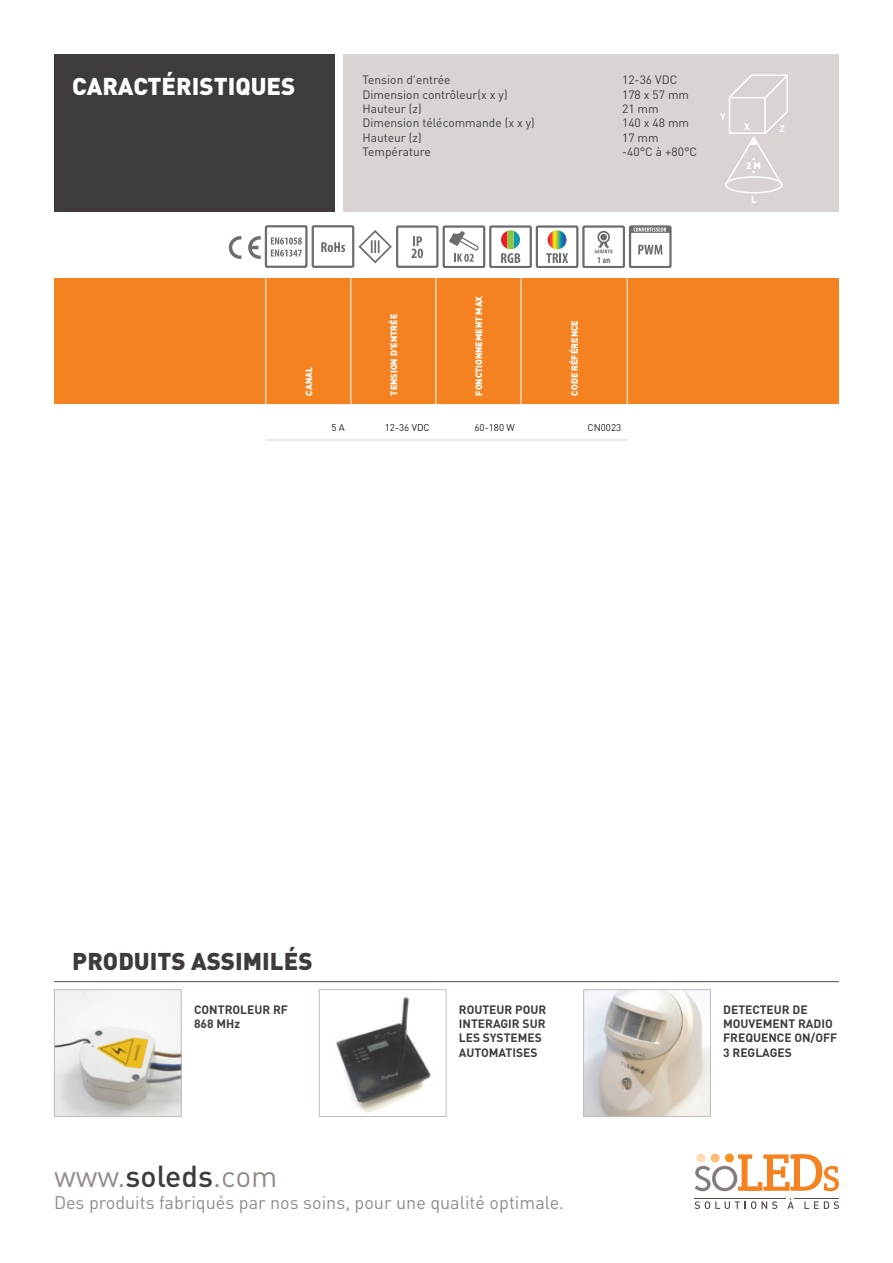
<style>
.page{position:relative;width:893px;height:1263px;background:#fff}
.page>*{position:absolute;margin:0;border:0;box-sizing:border-box;transform-origin:0 0}
.t1{font:30px "DIN";color:#958b88}
.t2{font:900 24px "DIN";color:#3f3b3a}
.t3{font:900 24px "DIN";color:#fff}
.t4{font:18px "DIN";color:#958b88}
.t5{font:12px "DIN";color:#3e3e3f}
.t6{font:700 12px/14.4px "DIN";color:#3e3e3f}
.t7{font:9.75px "DIN";color:#231f20}
.t8{font:900 9.45px "DIN";color:#fff}
.t9{font:700 9.45px "DIN";color:#fff}
.t10{font:900 9px "DIN";color:#fff}
.s1{font-weight:500;color:#3f3b3a}
</style>
<div class="page">
<svg style="left:695px;top:1154px;width:144px;height:37px"></svg>
<div style="left:725px;top:1153px;width:9px;height:9px;background:#f7931d;border-radius:50%"></div>
<div style="left:711px;top:1153px;width:9px;height:9px;background:#fcbb74;border-radius:50%"></div>
<div style="left:696px;top:1153px;width:9px;height:9px;background:#fedab3;border-radius:50%"></div>
<svg style="left:695px;top:1201px;width:82px;height:8px"></svg>
<svg style="left:787px;top:1198px;width:7px;height:11px"></svg>
<svg style="left:804px;top:1201px;width:35px;height:8px"></svg>
<hr style="left:794px;top:1198px;width:45px;height:1px;background:#594a41">
<hr style="left:695px;top:1198px;width:91px;height:1px;background:#594a41">
<div style="left:54px;top:54px;width:280px;height:157px;background:#3f3b3a"></div>
<div style="left:344px;top:54px;width:495px;height:157px;background:#d9d4d2"></div>
<div style="left:725px;top:176px;width:57px;height:17px;border:1px solid #fff;border-radius:50%"></div>
<hr style="left:54px;top:981px;width:785px;height:1px;background:#594a41">
<img style="left:56px;top:991px;width:124px;height:124px">
<div style="left:54px;top:989px;width:128px;height:128px;border:1px solid #c3bbb9"></div>
<img style="left:336px;top:996px;width:95px;height:117px">
<div style="left:319px;top:989px;width:127px;height:128px;border:1px solid #c3bbb9"></div>
<img style="left:585px;top:991px;width:124px;height:124px">
<div style="left:583px;top:989px;width:128px;height:128px;border:1px solid #c3bbb9"></div>
<svg style="left:229px;top:236px;width:32px;height:23px"></svg>
<div style="left:265px;top:225px;width:43px;height:43px;border:2px solid #6c6d70"></div>
<svg style="left:271px;top:237px;width:31px;height:20px"></svg>
<div style="left:312px;top:225px;width:42px;height:43px;border:2px solid #6c6d70"></div>
<svg style="left:321px;top:242px;width:24px;height:10px"></svg>
<svg style="left:358px;top:230px;width:34px;height:33px"></svg>
<div style="left:396px;top:225px;width:42px;height:43px;border:2px solid #6c6d70"></div>
<svg style="left:411px;top:236px;width:12px;height:22px"></svg>
<div style="left:443px;top:225px;width:42px;height:43px;border:2px solid #6c6d70"></div>
<svg style="left:449px;top:231px;width:30px;height:31px"></svg>
<div style="left:489px;top:225px;width:43px;height:43px;border:2px solid #6c6d70"></div>
<svg style="left:501px;top:230px;width:19px;height:33px"></svg>
<svg style="left:548px;top:230px;width:19px;height:19px"></svg>
<div style="left:536px;top:225px;width:42px;height:43px;border:2px solid #6c6d70"></div>
<svg style="left:546px;top:253px;width:22px;height:10px"></svg>
<div style="left:582px;top:225px;width:43px;height:43px;border:2px solid #6c6d70"></div>
<div style="left:597px;top:231px;width:13px;height:12px;border:2px solid #6c6d70;border-radius:50%"></div>
<div style="left:600px;top:234px;width:7px;height:6px;background:#6c6d70;border-radius:50%"></div>
<svg style="left:595px;top:242px;width:18px;height:21px"></svg>
<div style="left:629px;top:225px;width:42px;height:43px;border:2px solid #6c6d70"></div>
<svg style="left:630px;top:226px;width:40px;height:7px"></svg>
<svg style="left:638px;top:245px;width:24px;height:9px"></svg>
<div style="left:54px;top:278px;width:785px;height:126px;background:#f58220"></div>
<svg style="left:266px;top:278px;width:361px;height:126px"></svg>
<hr style="left:265px;top:278px;width:1px;height:126px;background:#fff">
<hr style="left:350px;top:278px;width:1px;height:126px;background:#fff">
<hr style="left:435px;top:278px;width:1px;height:126px;background:#fff">
<hr style="left:520px;top:278px;width:1px;height:126px;background:#fff">
<hr style="left:627px;top:278px;width:1px;height:126px;background:#fff">
<hr style="left:266px;top:440px;width:85px;height:1px;background:#d1d2d4">
<hr style="left:351px;top:440px;width:85px;height:1px;background:#d1d2d4">
<hr style="left:436px;top:440px;width:85px;height:1px;background:#d1d2d4">
<hr style="left:521px;top:440px;width:106px;height:1px;background:#d1d2d4">
<svg style="left:725px;top:74px;width:63px;height:112px"></svg>
<h2 class="t3" style="left:72px;top:70px;width:225px">CARACTÉRISTIQUES</h2>
<p class="t5" style="left:363px;top:72px;width:89px">Tension d'entrée</p>
<p class="t5" style="left:622px;top:72px;width:57px">12-36 VDC</p>
<p class="t5" style="left:363px;top:87px;width:147px">Dimension contrôleur(x x y)</p>
<p class="t5" style="left:622px;top:87px;width:69px">178 x 57 mm</p>
<p class="t5" style="left:363px;top:101px;width:61px">Hauteur (z)</p>
<p class="t5" style="left:622px;top:101px;width:38px">21 mm</p>
<p class="t5" style="left:363px;top:116px;width:174px">Dimension télécommande (x x y)</p>
<p class="t5" style="left:622px;top:116px;width:69px">140 x 48 mm</p>
<p class="t5" style="left:363px;top:130px;width:61px">Hauteur (z)</p>
<p class="t5" style="left:622px;top:130px;width:38px">17 mm</p>
<p class="t5" style="left:363px;top:144px;width:70px">Température</p>
<p class="t5" style="left:622px;top:144px;width:77px">-40°C à +80°C</p>
<p class="t9" style="left:720px;top:110px;width:7px">Y</p>
<p class="t9" style="left:744px;top:120px;width:7px">X</p>
<p class="t8" style="left:746px;top:160px;width:16px">2 M</p>
<p class="t8" style="left:751px;top:193px;width:7px">L</p>
<p class="t9" style="left:780px;top:122px;width:7px">Z</p>
<p class="t10" style="left:303px;top:395px;width:30px;rotate:-90deg">CANAL</p>
<p class="t10" style="left:388px;top:395px;width:83px;rotate:-90deg">TENSION D’ENTRÉE</p>
<p class="t10" style="left:473px;top:395px;width:101px;rotate:-90deg">FONCTIONNEMENT MAX</p>
<p class="t10" style="left:569px;top:395px;width:77px;rotate:-90deg">CODE RÉFÉRENCE</p>
<p class="t7" style="left:331px;top:422px;width:15px">5 A</p>
<p class="t7" style="left:385px;top:422px;width:47px">12-36 VDC</p>
<p class="t7" style="left:475px;top:422px;width:42px">60-180 W</p>
<p class="t7" style="left:587px;top:422px;width:35px">CN0023</p>
<h2 class="t2" style="left:72px;top:945px;width:242px">PRODUITS ASSIMILÉS</h2>
<p class="t6" style="left:194px;top:1001px;width:95px">CONTROLEUR RF<br>868 MHz</p>
<p class="t6" style="left:459px;top:1001px;width:89px">ROUTEUR POUR<br>INTERAGIR SUR<br>LES SYSTEMES<br>AUTOMATISES</p>
<p class="t6" style="left:723px;top:1001px;width:116px">DETECTEUR DE<br>MOUVEMENT RADIO<br>FREQUENCE ON/OFF<br>3 REGLAGES</p>
<h1 class="t1" style="left:54px;top:1158px;width:225px">www.<span class="s1">soleds</span>.com</h1>
<h3 class="t4" style="left:54px;top:1191px;width:512px">Des produits fabriqués par nos soins, pour une qualité optimale.</h3>
</div>
